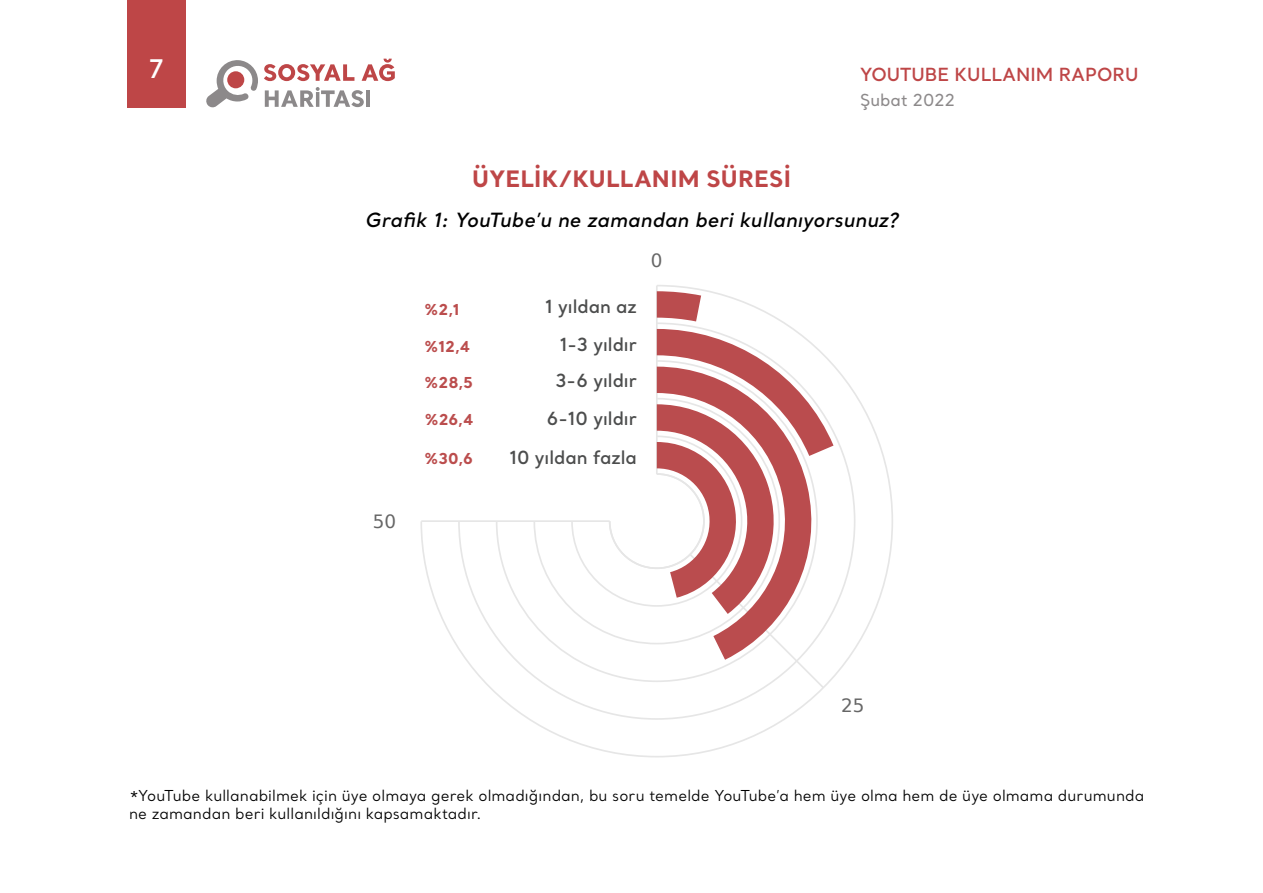
<style>
.page{position:relative;width:1263px;height:893px;background:#fff}
.page>*{position:absolute;margin:0;border:0;box-sizing:border-box;transform-origin:0 0}
.t1{font:600 25.5px "Santral";color:#fff}
.t2{font:700 22.5px "Santral";letter-spacing:.01em;color:#be4647}
.t3{font:italic 600 19.5px "Santral";letter-spacing:.01em;color:#000}
.t4{font:18.3px "DejaVu Sans";color:#666}
.t5{font:600 18px/37.8px "Santral";color:#4c4d4d;text-align:right}
.t6{font:600 18px "Santral";color:#be4647}
.t7{font:500 16.5px "Santral";color:#8c898a}
.t8{font:15px/18px "Santral";letter-spacing:.005em;color:#000}
.t9{font:700 15px "Santral";color:#bb4d4d}
</style>
<div class="page">
<svg style="left:206px;top:60px;width:52px;height:48px"></svg>
<svg style="left:264px;top:64px;width:90px;height:17px"></svg>
<svg style="left:362px;top:59px;width:33px;height:22px"></svg>
<svg style="left:265px;top:87px;width:99px;height:20px"></svg>
<hr style="left:366px;top:90px;width:4px;height:17px;background:#8c898a">
<div style="left:128px;top:0;width:58px;height:107px;background:#be4647"></div>
<svg style="left:420px;top:285px;width:473px;height:473px"></svg>
<hr style="left:656px;top:286px;width:2px;height:188px;background:#e6e6e6">
<hr style="left:421px;top:520px;width:189px;height:2px;background:#e6e6e6">
<svg style="left:657px;top:291px;width:44px;height:30px"></svg>
<svg style="left:570px;top:329px;width:263px;height:361px"></svg>
<h1 class="t1" style="left:149px;top:52px;width:16px">7</h1>
<p class="t6" style="left:860px;top:62px;width:280px">YOUTUBE KULLANIM RAPORU</p>
<p class="t7" style="left:860px;top:90px;width:97px">Şubat 2022</p>
<h2 class="t2" style="left:472px;top:164px;width:320px">ÜYELİK/KULLANIM SÜRESİ</h2>
<h3 class="t3" style="left:365px;top:207px;width:535px">Grafik 1: YouTube’u ne zamandan beri kullanıyorsunuz?</h3>
<p class="t4" style="left:373px;top:505px;width:25px">50</p>
<p class="t9" style="left:424px;top:300px;width:37px">%2,1</p>
<p class="t9" style="left:424px;top:336px;width:47px">%12,4</p>
<p class="t9" style="left:424px;top:372px;width:50px">%28,5</p>
<p class="t9" style="left:424px;top:409px;width:50px">%26,4</p>
<p class="t9" style="left:424px;top:448px;width:50px">%30,6</p>
<p class="t5" style="left:509px;top:287px;width:129px">1 yıldan az<br>1-3 yıldır<br>3-6 yıldır<br>6-10 yıldır<br>10 yıldan fazla</p>
<p class="t4" style="left:651px;top:245px;width:13px">0</p>
<p class="t4" style="left:841px;top:689px;width:25px">25</p>
<p class="t8" style="left:129px;top:786px;width:1017px">*YouTube kullanabilmek için üye olmaya gerek olmadığından, bu soru temelde YouTube’a hem üye olma hem de üye olmama durumunda ne zamandan beri kullanıldığını kapsamaktadır.</p>
</div>
